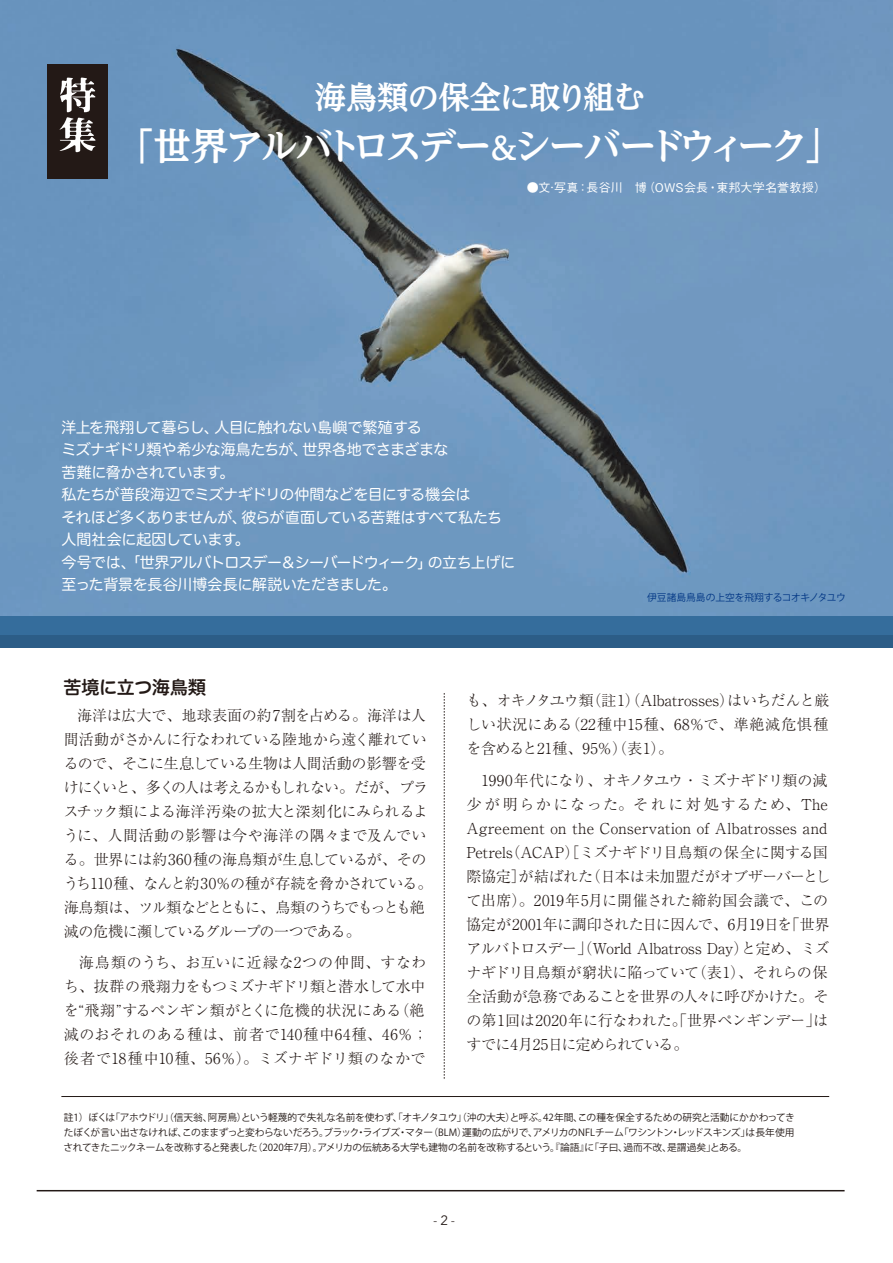
<style>
.page{position:relative;width:893px;height:1263px;background:#fff}
.page>*{position:absolute;margin:0;border:0;box-sizing:border-box;transform-origin:0 0}
.t1{font:700 37.5px "Reim Yfoz Pr 6";letter-spacing:-.105em;color:#fff}
.t2{font:700 31.5px "Reim Yfoz Pr 6";letter-spacing:-.035em;color:#fff}
.t3{font:18px "Hira Maru Std W6";letter-spacing:-.015em;color:#231916}
.t4{font:300 15px/24px "Ryumin Pr 6";letter-spacing:-.01em;color:#231916;text-align:justify}
.t5{font:300 15px/24px "Ryumin Pr 6";letter-spacing:-.035em;color:#231916}
.t6{font:15px/22.5px "Hira Maru Pro N W4";letter-spacing:-.035em;color:#fff}
.t7{font:300 15px/24px "Ryumin Pr 6";letter-spacing:.02em;color:#231916}
.t8{font:13.5px "Avenir Next";color:#231916}
.t9{font:500 12px "Gothic BBB Pr 6 N";letter-spacing:.02em;color:#fff}
.t10{font:9.75px/15px "Koz Go Pro";color:#231916;text-align:justify}
.t11{font:9.75px "Koz Go Pro";letter-spacing:-.01em;color:#003584}
.s1{font-size:31.5px}
</style>
<div class="page">
<div style="left:0;top:620px;width:893px;height:27px;background:#2c5d87"></div>
<img style="left:0;top:0;width:893px;height:616px">
<hr style="left:61px;top:1096px;width:768px;height:1px;background:#231916">
<div style="left:0;top:616px;width:893px;height:18px;background:#356d9c"></div>
<svg style="left:444px;top:693px;width:1px;height:386px"></svg>
<div style="left:47px;top:64px;width:60px;height:114px;background:#231916"></div>
<svg style="left:60px;top:77px;width:35px;height:75px"></svg>
<hr style="left:37px;top:1190px;width:808px;height:1px;background:#231916">
<h2 class="t2" style="left:315px;top:71px;width:332px">海鳥類の保全に取り組む</h2>
<h1 class="t1" style="left:116px;top:115px;width:728px">「世界アルバトロスデー<span class="s1">＆</span>シーバードウィーク」</h1>
<p class="t9" style="left:527px;top:178px;width:301px">●文･写真：長谷川　博（OWS会長・東邦大学名誉教授）</p>
<p class="t6" style="left:61px;top:415px;width:455px">洋上を飛翔して暮らし、人目に触れない島嶼で繁殖する<br>ミズナギドリ類や希少な海鳥たちが、世界各地でさまざまな<br>苦難に脅かされています。<br>私たちが普段海辺でミズナギドリの仲間などを目にする機会は<br>それほど多くありませんが、彼らが直面している苦難はすべて私たち人間社会に起因しています。<br>今号では、「世界アルバトロスデー＆シーバードウィーク」の立ち上げに至った背景を長谷川博会長に解説いただきました。</p>
<p class="t11" style="left:647px;top:591px;width:200px">伊豆諸島鳥島の上空を飛翔するコオキノタユウ</p>
<p class="t3" style="left:64px;top:673px;width:144px">苦境に立つ海鳥類</p>
<p class="t5" style="left:64px;top:702px;width:370px;text-indent:13px">海洋は広大で、地球表面の約7割を占める。海洋は人間活動がさかんに行なわれている陸地から遠く離れているので、そこに生息している生物は人間活動の影響を受けにくいと、多くの人は考えるかもしれない。だが、プラスチック類による海洋汚染の拡大と深刻化にみられるように、人間活動の影響は今や海洋の隅々まで及んでいる。世界には約360種の海鳥類が生息しているが、そのうち110種、なんと約30％の種が存続を脅かされている。海鳥類は、ツル類などとともに、鳥類のうちでもっとも絶滅の危機に瀕しているグループの一つである。</p>
<p class="t7" style="left:64px;top:949px;width:366px">　海鳥類のうち、お互いに近縁な2つの仲間、すなわち、抜群の飛翔力をもつミズナギドリ類と潜水して水中を“飛翔”するペンギン類がとくに危機的状況にある（絶滅のおそれのある種は、前者で140種中64種、46％；後者で18種中10種、56％）。ミズナギドリ類のなかで</p>
<p class="t4" style="left:466px;top:688px;width:365px">も、オキノタユウ類（註1）（Albatrosses）はいちだんと厳しい状況にある（22種中15種、68％で、準絶滅危惧種を含めると21種、95％）（表1）。</p>
<p class="t4" style="left:466px;top:767px;width:366px;text-align:left">　1990年代になり、オキノタユウ・ミズナギドリ類の減少が明らかになった。それに対処するため、The<br>Agreement on the Conservation of Albatrosses and<br>Petrels（ACAP）［ミズナギドリ目鳥類の保全に関する国際協定］が結ばれた（日本は未加盟だがオブザーバーとして出席）。2019年5月に開催された締約国会議で、この協定が2001年に調印された日に因んで、6月19日を「世界アルバトロスデー」（World Albatross Day）と定め、ミズナギドリ目鳥類が窮状に陥っていて（表1）、それらの保全活動が急務であることを世界の人々に呼びかけた。その第1回は2020年に行なわれた。「世界ペンギンデー」はすでに4月25日に定められている。</p>
<p class="t10" style="left:63px;top:1110px;width:733px">註1）ぼくは「アホウドリ」（信天翁、阿房鳥）という軽蔑的で失礼な名前を使わず、「オキノタユウ」（沖の大夫）と呼ぶ。42年間、この種を保全するための研究と活動にかかわってきたぼくが言い出さなければ、このままずっと変わらないだろう。ブラック・ライブズ・マター（BLM）運動の広がりで、アメリカのNFLチーム「ワシントン・レッドスキンズ」は長年使用されてきたニックネームを改称すると発表した（2020年7月）。アメリカの伝統ある大学も建物の名前を改称するという。『論語』に「子曰、過而不改、是謂過矣」とある。</p>
<p class="t8" style="left:433px;top:1209px;width:23px">-2-</p>
</div>
